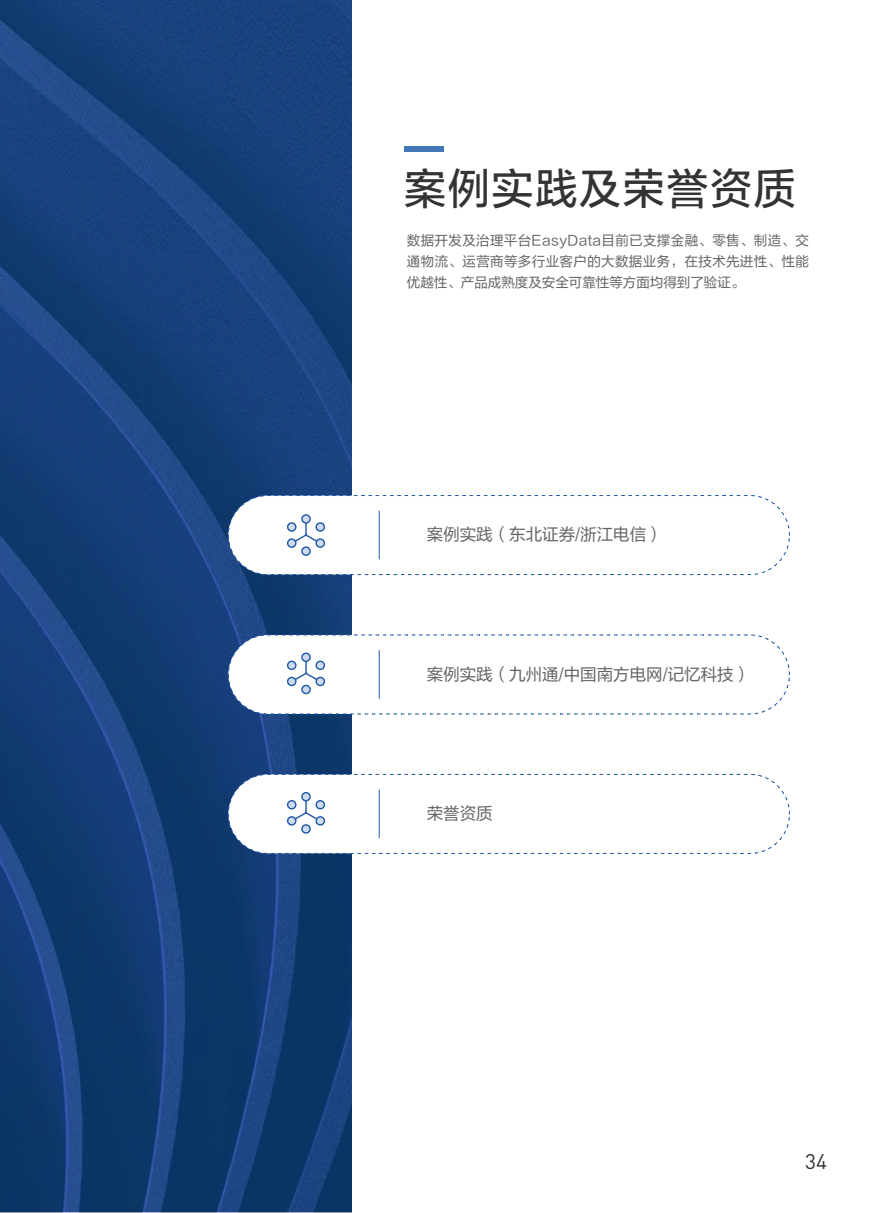
<style>
.page{position:relative;width:893px;height:1213px;background:#fff}
.page>*{position:absolute;margin:0;border:0;box-sizing:border-box;transform-origin:0 0}
.t1{font:42px "FZLTZHUNHJW GB1 0";letter-spacing:.04em;color:rgb(0 0 0/.8)}
.t2{font:21px "DIN";color:#333}
.t3{font:16.5px "FZLTHJW GB1 0";color:#666}
.t4{font:13.5px/21px "FZLTHJW GB1 0";color:#666;text-align:justify}
</style>
<div class="page">
<img style="left:0;top:0;width:352px;height:1212px">
<div style="left:228px;top:495px;width:562px;height:79px;background:#fff;border:1px dashed #1f5aa6;border-radius:39px"></div>
<svg style="left:293px;top:521px;width:26px;height:22px"></svg>
<svg style="left:287px;top:522px;width:10px;height:9px"></svg>
<svg style="left:287px;top:538px;width:10px;height:9px"></svg>
<svg style="left:301px;top:546px;width:10px;height:10px"></svg>
<div style="left:316px;top:538px;width:9px;height:9px;background:#cddaef;border:1px solid #1f5aa6;border-radius:50%"></div>
<div style="left:316px;top:522px;width:9px;height:9px;background:#cddaef;border:1px solid #1f5aa6;border-radius:50%"></div>
<svg style="left:301px;top:514px;width:10px;height:9px"></svg>
<hr style="left:379px;top:511px;width:1px;height:48px;background:#1f5aa6">
<div style="left:228px;top:634px;width:562px;height:80px;background:#fff;border:1px dashed #1f5aa6;border-radius:39px"></div>
<svg style="left:294px;top:659px;width:25px;height:22px"></svg>
<svg style="left:287px;top:660px;width:10px;height:10px"></svg>
<svg style="left:287px;top:676px;width:10px;height:10px"></svg>
<svg style="left:301px;top:684px;width:10px;height:10px"></svg>
<svg style="left:316px;top:676px;width:9px;height:10px"></svg>
<svg style="left:316px;top:660px;width:9px;height:10px"></svg>
<svg style="left:301px;top:652px;width:10px;height:10px"></svg>
<hr style="left:379px;top:650px;width:1px;height:48px;background:#1f5aa6">
<div style="left:228px;top:774px;width:562px;height:79px;background:#fff;border:1px dashed #1f5aa6;border-radius:39px"></div>
<svg style="left:293px;top:800px;width:26px;height:20px"></svg>
<svg style="left:287px;top:799px;width:10px;height:10px"></svg>
<svg style="left:287px;top:816px;width:10px;height:9px"></svg>
<svg style="left:301px;top:824px;width:10px;height:9px"></svg>
<div style="left:316px;top:816px;width:9px;height:9px;background:#cddaef;border:1px solid #1f5aa6;border-radius:50%"></div>
<svg style="left:316px;top:799px;width:9px;height:10px"></svg>
<svg style="left:301px;top:791px;width:10px;height:10px"></svg>
<hr style="left:379px;top:789px;width:1px;height:48px;background:#1f5aa6">
<div style="left:405px;top:146px;width:39px;height:5px;background:#4179b8"></div>
<h1 class="t1" style="left:404px;top:167px;width:393px">案例实践及荣誉资质</h1>
<p class="t4" style="left:407px;top:230px;width:404px">数据开发及治理平台EasyData目前已支撑金融、零售、制造、交通物流、运营商等多行业客户的大数据业务，在技术先进性、性能优越性、产品成熟度及安全可靠性等方面均得到了验证。</p>
<p class="t3" style="left:427px;top:526px;width:238px">案例实践（东北证券/浙江电信）</p>
<p class="t3" style="left:427px;top:665px;width:325px">案例实践（九州通/中国南方电网/记忆科技）</p>
<p class="t3" style="left:427px;top:804px;width:67px">荣誉资质</p>
<h2 class="t2" style="left:805px;top:1154px;width:23px">34</h2>
</div>
